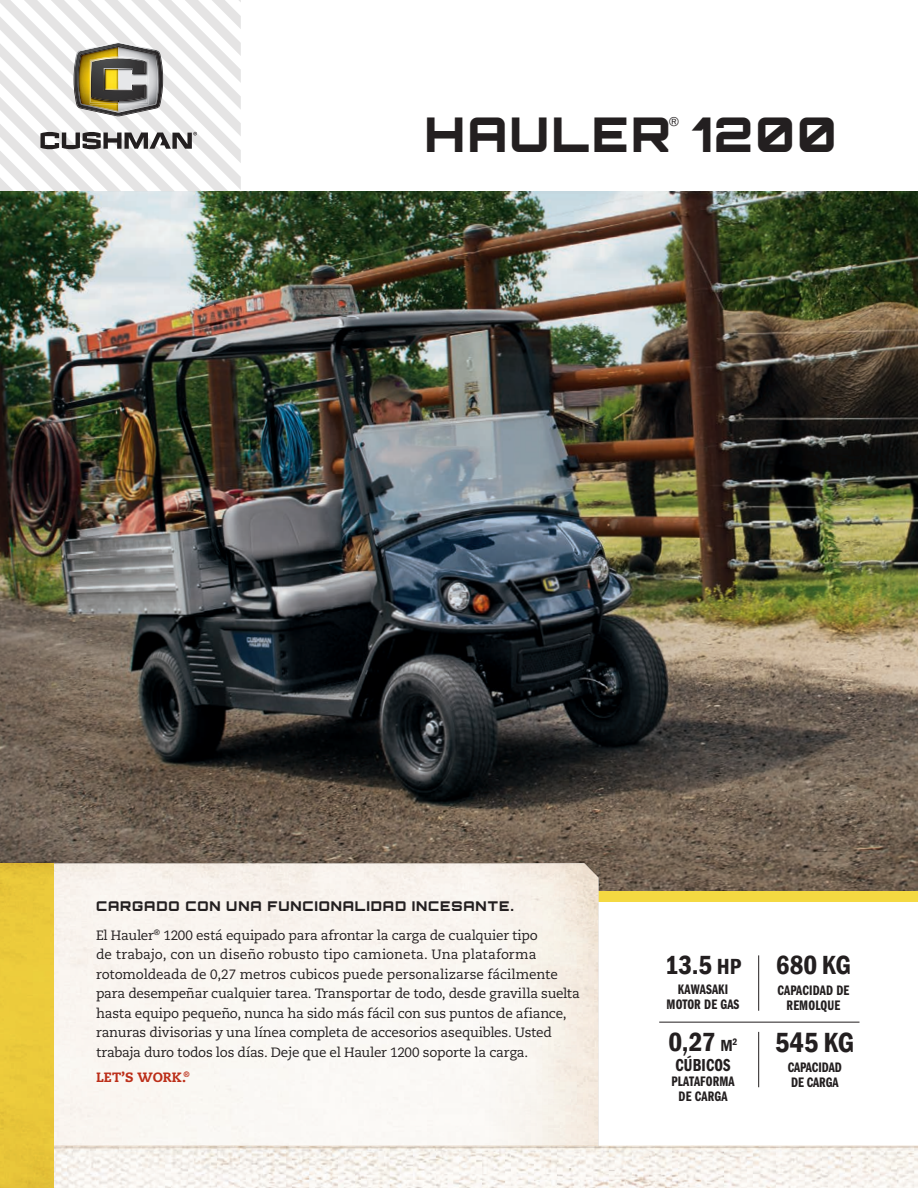
<style>
.page{position:relative;width:918px;height:1188px;background:#fff}
.page>*{position:absolute;margin:0;border:0;box-sizing:border-box;transform-origin:0 0}
.t1{font:900 48px "Orbitron";letter-spacing:.045em;color:#231f20}
.t2{font:600 condensed 28.5px "Franklin Gothic";color:#231f20}
.t3{font:600 condensed 27px "Franklin Gothic";letter-spacing:-.01em;color:#231f20}
.t4{font:18px "Franklin Gothic Demi Cmpr";letter-spacing:.01em;color:#231f20}
.t5{font:14.25px/15px "Franklin Gothic Demi Cmpr";letter-spacing:.01em;color:#231f20}
.t6{font:13.5px/19.5px "Caecilia";letter-spacing:-.015em;color:#231f20}
.t7{font:900 13.5px "Orbitron";letter-spacing:.065em;color:#231f20}
.t8{font:800 13.5px "Caecilia";letter-spacing:.01em;color:#bc2e18}
.t9{font:13.5px "Franklin Gothic";color:#231f20}
.s1{font-size:22.5px}
.s2{font-size:16.5px}
</style>
<div class="page">
<img style="left:0;top:191px;width:918px;height:700px">
<div style="left:598px;top:891px;width:320px;height:10px;background:#f4d942"></div>
<svg style="left:0;top:0;width:241px;height:191px"></svg>
<img style="left:54px;top:1154px;width:864px;height:34px">
<img style="left:54px;top:863px;width:544px;height:283px">
<img style="left:54px;top:1146px;width:864px;height:8px">
<div style="left:0;top:863px;width:54px;height:325px;background:#ebc93b"></div>
<hr style="left:758px;top:955px;width:1px;height:56px;background:#231f20">
<hr style="left:758px;top:1032px;width:1px;height:55px;background:#231f20">
<hr style="left:659px;top:1022px;width:201px;height:1px;background:#231f20">
<p class="t9" style="left:669px;top:114px;width:12px">®</p>
<p class="t1" style="left:425px;top:105px;width:414px">HAULER 1200</p>
<p class="t7" style="left:96px;top:898px;width:419px">CARGADO CON UNA FUNCIONALIDAD INCESANTE.</p>
<p class="t6" style="left:96px;top:926px;width:485px">El Hauler<sup>®</sup> 1200 está equipado para afrontar la carga de cualquier tipo<br>de trabajo, con un diseño robusto tipo camioneta. Una plataforma rotomoldeada de 0,27 metros cubicos puede personalizarse fácilmente para desempeñar cualquier tarea. Transportar de todo, desde gravilla suelta hasta equipo pequeño, nunca ha sido más fácil con sus puntos de afiance, ranuras divisorias y una línea completa de accesorios asequibles. Usted trabaja duro todos los días. Deje que el Hauler 1200 soporte la carga.</p>
<p class="t8" style="left:96px;top:1069px;width:95px">LET’S WORK.<sup>®</sup></p>
<p class="t3" style="left:665px;top:947px;width:78px">13.5 <span class="s1">HP</span></p>
<p class="t5" style="left:678px;top:982px;width:52px">KAWASAKI</p>
<p class="t5" style="left:667px;top:997px;width:74px">MOTOR DE GAS</p>
<p class="t3" style="left:669px;top:1024px;width:71px">0,27 <span class="s2">M</span><sup>2</sup></p>
<p class="t4" style="left:676px;top:1055px;width:57px">CÚBICOS</p>
<p class="t5" style="left:672px;top:1074px;width:65px;text-align:center">PLATAFORMA<br>DE CARGA</p>
<p class="t3" style="left:776px;top:947px;width:77px">680 KG</p>
<p class="t5" style="left:778px;top:983px;width:73px">CAPACIDAD DE</p>
<p class="t5" style="left:787px;top:998px;width:55px">REMOLQUE</p>
<p class="t2" style="left:775px;top:1023px;width:81px">545 KG</p>
<p class="t5" style="left:788px;top:1060px;width:55px">CAPACIDAD<br>DE CARGA</p>
</div>
